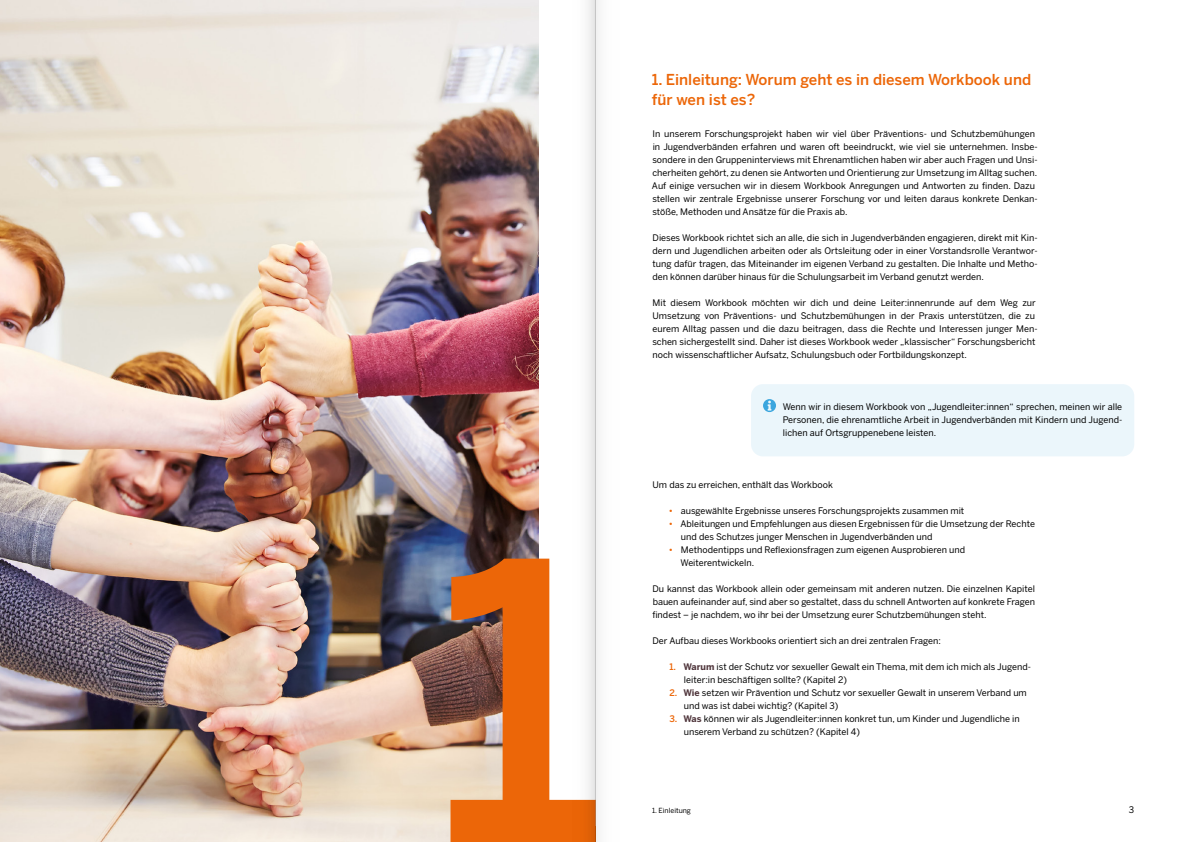
<style>
.page{position:relative;width:1191px;height:842px;background:#fff}
.page>*{position:absolute;margin:0;border:0;box-sizing:border-box;transform-origin:0 0}
.t1{font:500 15px/20px "Benton Sans";color:#ec6608}
.t2{font:9px/13px "Benton Sans";color:#000}
.t3{font:7px "Benton Sans";color:#000}
.s1{font-weight:500;color:#ec6608}
.s2{font-weight:700;color:#50363c}
</style>
<div class="page">
<div style="left:751px;top:384px;width:383px;height:72px;background:#ebf6fb;border-radius:12px"></div>
<svg style="left:763px;top:399px;width:13px;height:13px"></svg>
<img style="left:0;top:0;width:539px;height:842px">
<svg style="left:450px;top:559px;width:118px;height:283px;background:#d5814a"></svg>
<hr style="left:595px;top:0;width:1px;height:842px;background:#ededed">
<h1 class="t1" style="left:651px;top:69px;width:381px">1. Einleitung: Worum geht es in diesem Workbook und für wen ist es?</h1>
<p class="t2" style="left:652px;top:127px;width:387px">In unserem Forschungsprojekt haben wir viel über Präventions- und Schutzbemühungen in Jugendverbänden erfahren und waren oft beeindruckt, wie viel sie unternehmen. Insbe&shy;sondere in den Gruppeninterviews mit Ehrenamtlichen haben wir aber auch Fragen und Unsi&shy;cherheiten gehört, zu denen sie Antworten und Orientierung zur Umsetzung im Alltag suchen.<br>Auf einige versuchen wir in diesem Workbook Anregungen und Antworten zu finden. Dazu stellen wir zentrale Ergebnisse unserer Forschung vor und leiten daraus konkrete Denkan&shy;stöße, Methoden und Ansätze für die Praxis ab.</p>
<p class="t2" style="left:652px;top:231px;width:387px;text-align:justify">Dieses Workbook richtet sich an alle, die sich in Jugendverbänden engagieren, direkt mit Kin&shy;dern und Jugendlichen arbeiten oder als Ortsleitung oder in einer Vorstandsrolle Verantwor&shy;tung dafür tragen, das Miteinander im eigenen Verband zu gestalten. Die Inhalte und Metho&shy;den können darüber hinaus für die Schulungsarbeit im Verband genutzt werden.</p>
<p class="t2" style="left:652px;top:296px;width:387px">Mit diesem Workbook möchten wir dich und deine Leiter:innenrunde auf dem Weg zur Umsetzung von Präventions- und Schutzbemühungen in der Praxis unterstützen, die zu eurem Alltag passen und die dazu beitragen, dass die Rechte und Interessen junger Men&shy;schen sichergestellt sind. Daher ist dieses Workbook weder „klassischer“ Forschungsbericht noch wissenschaftlicher Aufsatz, Schulungsbuch oder Fortbildungskonzept.</p>
<p class="t2" style="left:783px;top:400px;width:341px;text-align:justify">Wenn wir in diesem Workbook von „Jugendleiter:innen“ sprechen, meinen wir alle Personen, die ehrenamtliche Arbeit in Jugendverbänden mit Kindern und Jugend&shy;lichen auf Ortsgruppenebene leisten.</p>
<p class="t2" style="left:652px;top:478px;width:182px">Um das zu erreichen, enthält das Workbook</p>
<p class="t2" style="left:669px;top:504px;width:297px"><span class="s1">•</span> ausgewählte Ergebnisse unseres Forschungsprojekts zusammen mit</p>
<p class="t2" style="left:681px;top:517px;width:355px;text-indent:-12px"><span class="s1">•</span> Ableitungen und Empfehlungen aus diesen Ergebnissen für die Umsetzung der Rechte und des Schutzes junger Menschen in Jugendverbänden und</p>
<p class="t2" style="left:680px;top:543px;width:286px;text-indent:-12px"><span class="s1">•</span> Methodentipps und Reflexionsfragen zum eigenen Ausprobieren und<br>Weiterentwickeln.</p>
<p class="t2" style="left:652px;top:582px;width:384px;text-align:justify">Du kannst das Workbook allein oder gemeinsam mit anderen nutzen. Die einzelnen Kapitel bauen aufeinander auf, sind aber so gestaltet, dass du schnell Antworten auf konkrete Fragen findest – je nachdem, wo ihr bei der Umsetzung eurer Schutzbemühungen steht.</p>
<p class="t2" style="left:652px;top:634px;width:290px">Der Aufbau dieses Workbooks orientiert sich an drei zentralen Fragen:</p>
<p class="t2" style="left:684px;top:660px;width:348px;text-indent:-14px"><span class="s1">1.</span> <span class="s2">Warum</span> ist der Schutz vor sexueller Gewalt ein Thema, mit dem ich mich als Jugend&shy;leiter:in beschäftigen sollte? (Kapitel 2)</p>
<p class="t2" style="left:684px;top:686px;width:344px;text-indent:-14px"><span class="s1">2.</span> <span class="s2">Wie</span> setzen wir Prävention und Schutz vor sexueller Gewalt in unserem Verband um und was ist dabei wichtig? (Kapitel 3)</p>
<p class="t2" style="left:684px;top:712px;width:337px;text-indent:-14px"><span class="s1">3.</span> <span class="s2">Was</span> können wir als Jugendleiter:innen konkret tun, um Kinder und Jugendliche in unserem Verband zu schützen? (Kapitel 4)</p>
<p class="t3" style="left:652px;top:806px;width:40px">1. Einleitung</p>
<p class="t2" style="left:1128px;top:803px;width:7px">3</p>
</div>
